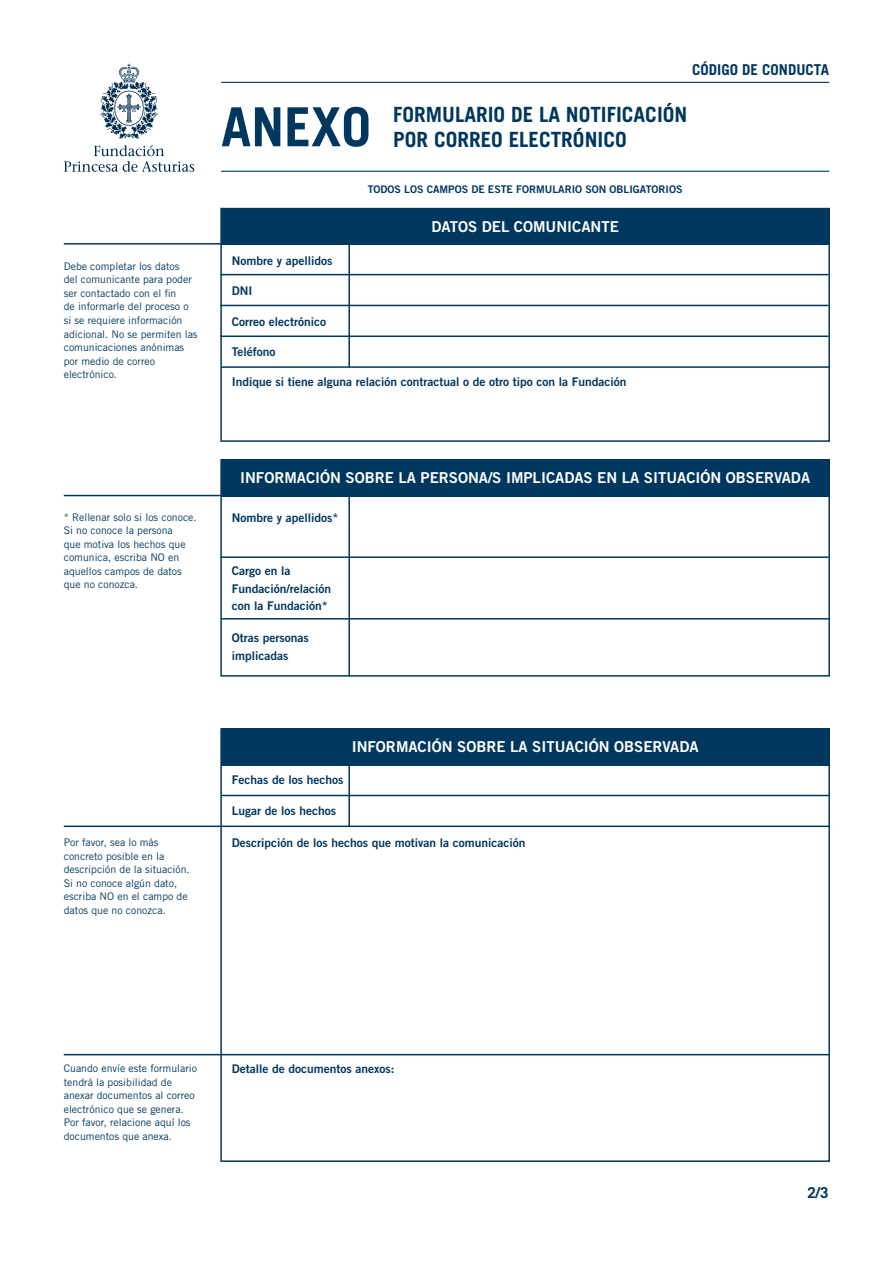
<style>
.page{position:relative;width:893px;height:1263px;background:#fff}
.page>*{position:absolute;margin:0;border:0;box-sizing:border-box;transform-origin:0 0}
.t1{font:700 54px "Trade Gothic LT Std";color:#00375e}
.t2{font:700 21px/25.2px "Trade Gothic LT Std";color:#00375e}
.t3{font:15px "Trade Gothic LT Std Bd 2";color:#fff}
.t4{font:700 15px "Trade Gothic LT Std";color:#00375e}
.t5{font:12px/17.5px "Trade Gothic LT Std Bd 2";color:#00375e}
.t6{font:10.5px/13.5px "Trade Gothic LT Std";color:#00375e}
.t7{font:10.5px "Trade Gothic LT Std Bd 2";color:#00375e}
</style>
<div class="page">
<div style="left:221px;top:208px;width:609px;height:37px;background:#00375e"></div>
<div style="left:221px;top:459px;width:609px;height:37px;background:#00375e"></div>
<div style="left:221px;top:728px;width:609px;height:37px;background:#00375e"></div>
<div style="left:220px;top:208px;width:610px;height:234px;border:2px solid #00375e"></div>
<div style="left:220px;top:459px;width:610px;height:218px;border:2px solid #00375e"></div>
<div style="left:220px;top:728px;width:610px;height:434px;border:2px solid #00375e"></div>
<hr style="left:64px;top:243px;width:765px;height:2px;background:#00375e">
<hr style="left:221px;top:82px;width:608px;height:1px;background:#00375e">
<hr style="left:221px;top:171px;width:608px;height:1px;background:#00375e">
<hr style="left:64px;top:495px;width:765px;height:1px;background:#00375e">
<hr style="left:221px;top:764px;width:608px;height:1px;background:#00375e">
<hr style="left:348px;top:244px;width:2px;height:123px;background:#00375e">
<hr style="left:348px;top:495px;width:2px;height:182px;background:#00375e">
<hr style="left:348px;top:765px;width:2px;height:61px;background:#00375e">
<hr style="left:64px;top:825px;width:765px;height:2px;background:#00375e">
<hr style="left:64px;top:1054px;width:765px;height:1px;background:#00375e">
<hr style="left:221px;top:366px;width:608px;height:2px;background:#00375e">
<hr style="left:221px;top:795px;width:608px;height:1px;background:#00375e">
<hr style="left:221px;top:618px;width:608px;height:2px;background:#00375e">
<hr style="left:220px;top:335px;width:608px;height:2px;background:#00375e">
<hr style="left:220px;top:274px;width:608px;height:1px;background:#00375e">
<hr style="left:220px;top:305px;width:608px;height:1px;background:#00375e">
<hr style="left:220px;top:556px;width:608px;height:2px;background:#00375e">
<svg style="left:100px;top:64px;width:58px;height:75px"></svg>
<svg style="left:64px;top:145px;width:130px;height:27px"></svg>
<p class="t6" style="left:64px;top:259px;width:135px">Debe completar los datos<br>del comunicante para poder ser contactado con el fin<br>de informarle del proceso o si se requiere información adicional. No se permiten las comunicaciones anónimas por medio de correo electrónico.</p>
<h1 class="t1" style="left:221px;top:94px;width:152px">ANEXO</h1>
<h3 class="t4" style="left:692px;top:60px;width:139px">CÓDIGO DE CONDUCTA</h3>
<h2 class="t2" style="left:393px;top:101px;width:296px">FORMULARIO DE LA NOTIFICACIÓN<br>POR CORREO ELECTRÓNICO</h2>
<p class="t7" style="left:368px;top:183px;width:316px">TODOS LOS CAMPOS DE ESTE FORMULARIO SON OBLIGATORIOS</p>
<p class="t5" style="left:232px;top:252px;width:102px">Nombre y apellidos</p>
<p class="t5" style="left:232px;top:282px;width:22px">DNI</p>
<p class="t5" style="left:232px;top:313px;width:96px">Correo electrónico</p>
<p class="t5" style="left:232px;top:343px;width:45px">Teléfono</p>
<h3 class="t3" style="left:431px;top:217px;width:189px">DATOS DEL COMUNICANTE</h3>
<p class="t5" style="left:232px;top:373px;width:396px">Indique si tiene alguna relación contractual o de otro tipo con la Fundación</p>
<p class="t6" style="left:64px;top:510px;width:134px">* Rellenar solo si los conoce.<br>Si no conoce la persona<br>que motiva los hechos que comunica, escriba NO en aquellos campos de datos que no conozca.</p>
<p class="t6" style="left:64px;top:836px;width:127px">Por favor, sea lo más concreto posible en la descripción de la situación.<br>Si no conoce algún dato, escriba NO en el campo de datos que no conozca.</p>
<h3 class="t3" style="left:240px;top:469px;width:571px">INFORMACIÓN SOBRE LA PERSONA/S IMPLICADAS EN LA SITUACIÓN OBSERVADA</h3>
<p class="t5" style="left:232px;top:508px;width:108px">Nombre y apellidos*</p>
<p class="t5" style="left:232px;top:562px;width:101px">Cargo en la<br>Fundación/relación con la Fundación*</p>
<p class="t5" style="left:232px;top:629px;width:78px">Otras personas implicadas</p>
<p class="t5" style="left:232px;top:771px;width:113px">Fechas de los hechos</p>
<h3 class="t3" style="left:352px;top:737px;width:348px">INFORMACIÓN SOBRE LA SITUACIÓN OBSERVADA</h3>
<p class="t5" style="left:232px;top:802px;width:106px">Lugar de los hechos</p>
<p class="t5" style="left:232px;top:834px;width:295px">Descripción de los hechos que motivan la comunicación</p>
<p class="t6" style="left:64px;top:1061px;width:135px">Cuando envíe este formulario tendrá la posibilidad de anexar documentos al correo electrónico que se genera.<br>Por favor, relacione aquí los documentos que anexa.</p>
<p class="t5" style="left:232px;top:1060px;width:164px">Detalle de documentos anexos:</p>
<h3 class="t4" style="left:808px;top:1183px;width:22px">2/3</h3>
</div>
